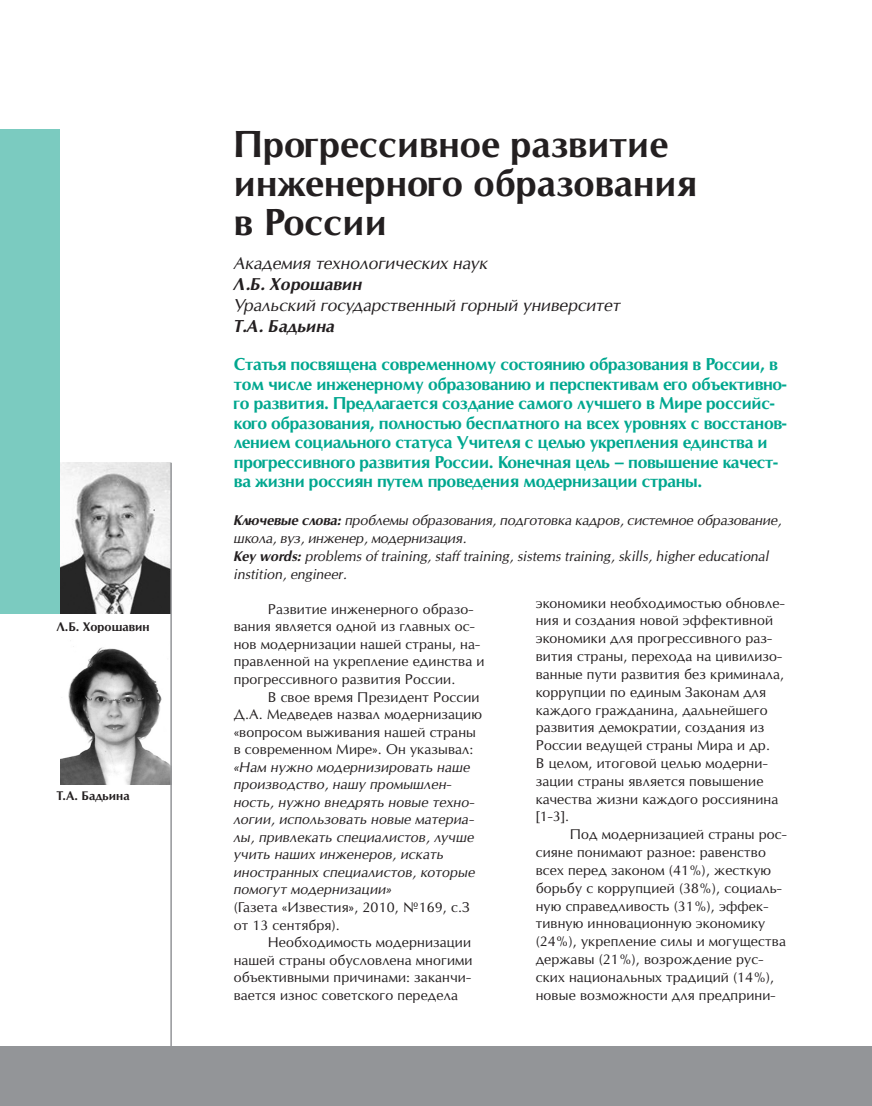
<style>
.page{position:relative;width:872px;height:1106px;background:#fff}
.page>*{position:absolute;margin:0;border:0;box-sizing:border-box;transform-origin:0 0}
.Head{font:700 36px/39px "Opium New";color:#231f20}
.citra{font:700 16.5px/19.5px "Opium New";letter-spacing:-.02em;color:#00a78f}
.author{font:italic 16.5px "Opium New";color:#231f20}
.author-2{font:italic 700 16.5px "Opium New";color:#231f20}
.main{font:13.5px/17.9px "Opium New";letter-spacing:.01em;color:#231f20}
.main-2{font:italic 13.5px/17.5px "Opium New";letter-spacing:.01em;color:#231f20}
.author-3{font:italic 13.5px/18px "Opium New";color:#231f20}
.name{font:700 12px "Opium New";color:#231f20}
.s1{font-weight:700}
.s2{font-style:normal}
</style>
<div class="page">
<div style="left:0;top:1046px;width:872px;height:60px;background:#939598"></div>
<img style="left:59px;top:463px;width:111px;height:151px">
<img style="left:61px;top:640px;width:109px;height:145px">
<div style="left:0;top:129px;width:60px;height:484px;background:#7bcbc0"></div>
<hr style="left:170px;top:463px;width:2px;height:583px;background:#939598">
<p class="name" style="left:56px;top:619px;width:95px">Л.Б. Хорошавин</p>
<p class="name" style="left:56px;top:788px;width:75px">Т.А. Бадьина</p>
<p class="Head" style="left:234px;top:125px;width:464px">Прогрессивное развитие инженерного образования в России</p>
<p class="author" style="left:234px;top:253px;width:256px">Академия технологических наук</p>
<p class="author-2" style="left:234px;top:274px;width:130px">Л.Б. Хорошавин</p>
<p class="author" style="left:234px;top:295px;width:388px">Уральский государственный горный университет</p>
<p class="author-2" style="left:234px;top:316px;width:102px">Т.А. Бадьина</p>
<p class="citra" style="left:234px;top:355px;width:554px">Статья посвящена современному состоянию образования в России, в том числе инженерному образованию и перспективам его объективно&shy;го развития. Предлагается создание самого лучшего в Мире российс&shy;кого образования, полностью бесплатного на всех уровнях с восстанов&shy;лением социального статуса Учителя с целью укрепления единства и прогрессивного развития России. Конечная цель – повышение качест&shy;ва жизни россиян путем проведения модернизации страны.</p>
<p class="author-3" style="left:234px;top:511px;width:549px"><span class="s1">Ключевые слова:</span> проблемы образования, подготовка кадров, системное образование, школа, вуз, инженер, модернизация.</p>
<p class="author-3" style="left:234px;top:547px;width:537px"><span class="s1">Key words:</span> problems of training, staff training, sistems training, skills, higher educational instition, engineer.</p>
<p class="main" style="left:234px;top:600px;width:252px;text-indent:34px">Развитие инженерного образо&shy;вания является одной из главных ос&shy;нов модернизации нашей страны, на&shy;правленной на укрепление единства и прогрессивного развития России.</p>
<p class="main-2" style="left:234px;top:688px;width:250px;text-indent:34px"><span class="s2">В свое время Президент России<br>Д.А. Медведев назвал модернизацию «вопросом выживания нашей страны в современном Мире». Он указывал: </span>«Нам нужно модернизировать наше производство, нашу промышлен&shy;ность, нужно внедрять новые техно&shy;логии, использовать новые материа&shy;лы, привлекать специалистов, лучше учить наших инженеров, искать иностранных специалистов, которые помогут модернизации»<br><span class="s2">(Газета «И звестия», 2010, №169, с.З от 13 сентября).</span></p>
<p class="main" style="left:234px;top:933px;width:240px;text-align:justify;text-indent:34px">Н еобходимость модернизации нашей страны обусловлена многими объективными причинами: заканчи&shy;вается износ советского передела</p>
<p class="main" style="left:536px;top:594px;width:250px">экономики необходимостью обновле&shy;ния и создания новой эффективной экономики для прогрессивного раз&shy;вития страны, перехода на цивилизо&shy;ванные пути развития без криминала, коррупции по единым Законам для каждого гражданина, дальнейшего развития демократии, создания из<br>России ведущей страны Мира и др.<br>В целом, итоговой целью модерни&shy;зации страны является повышение качества жизни каждого россиянина [1-3].</p>
<p class="main" style="left:536px;top:825px;width:252px;text-indent:34px">Под модернизацией страны рос&shy;сияне понимают разное: равенство всех перед законом (41%), жесткую борьбу с коррупцией (38%), социаль&shy;ную справедливость (31%), эффек&shy;тивную инновационную экономику (24%), укрепление силы и могущества державы (21%), возрождение рус&shy;ских национальных традиций (14%), новые возможности для предприни-</p>
</div>
